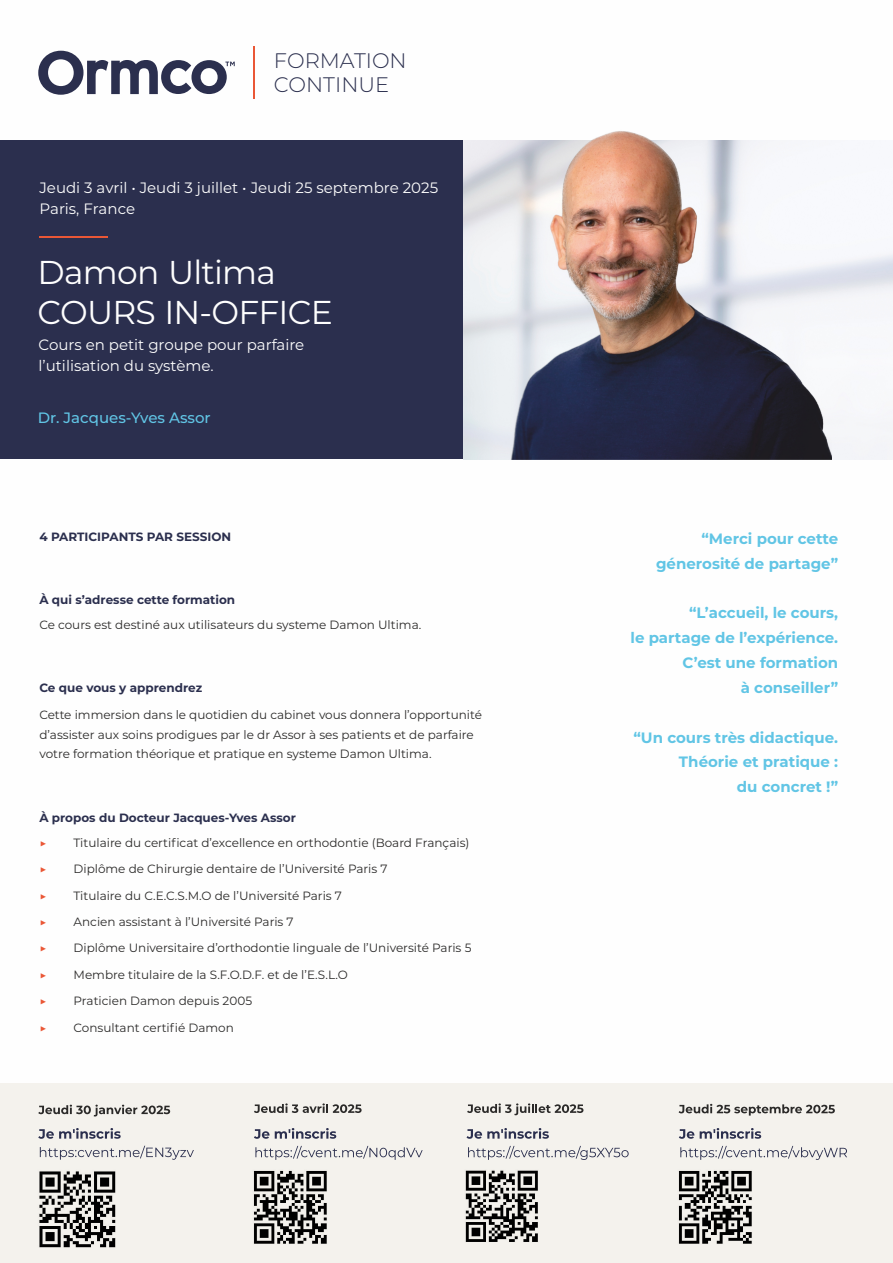
<style>
.page{position:relative;width:893px;height:1263px;background:#fff}
.page>*{position:absolute;margin:0;border:0;box-sizing:border-box;transform-origin:0 0}
.t1{font:33px/39.6px "Montserrat";letter-spacing:-.025em;color:#fefefe}
.t2{font:300 21px/23.7px "Montserrat";color:#2b2f4e}
.t3{font:700 15px/24.8px "Montserrat";color:#61c5e5;text-align:right}
.t4{font:15px/20.7px "Montserrat";color:#fefefe}
.t5{font:500 15px "Montserrat";color:#61c5e5}
.t6{font:12px/19.8px "Montserrat";color:#2b2a29}
.t7{font:700 12px "Montserrat";color:#2b2f4e}
.t8{font:12px "Montserrat";color:#ea5736}
</style>
<div class="page">
<div style="left:0;top:140px;width:463px;height:319px;background:#2b2f4e"></div>
<img style="left:831px;top:253px;width:62px;height:206px">
<img style="left:463px;top:131px;width:368px;height:328px">
<hr style="left:39px;top:237px;width:68px;height:1px;background:#ea5736">
<svg style="left:38px;top:51px;width:197px;height:44px"></svg>
<hr style="left:253px;top:46px;width:2px;height:53px;background:#ea5736">
<div style="left:0;top:1083px;width:893px;height:180px;background:#f4f2ed"></div>
<svg style="left:254px;top:1103px;width:108px;height:10px"></svg>
<svg style="left:254px;top:1129px;width:15px;height:10px"></svg>
<svg style="left:275px;top:1128px;width:61px;height:11px"></svg>
<svg style="left:255px;top:1146px;width:168px;height:14px"></svg>
<svg style="left:467px;top:1103px;width:116px;height:12px"></svg>
<svg style="left:466px;top:1128px;width:83px;height:11px"></svg>
<svg style="left:468px;top:1146px;width:161px;height:14px"></svg>
<svg style="left:679px;top:1104px;width:156px;height:11px"></svg>
<svg style="left:679px;top:1129px;width:15px;height:10px"></svg>
<svg style="left:700px;top:1128px;width:61px;height:11px"></svg>
<svg style="left:680px;top:1146px;width:167px;height:14px"></svg>
<svg style="left:38px;top:1104px;width:132px;height:12px"></svg>
<svg style="left:38px;top:1128px;width:83px;height:11px"></svg>
<svg style="left:40px;top:1146px;width:154px;height:14px"></svg>
<img style="left:39px;top:1159px;width:88px;height:89px">
<img style="left:253px;top:1159px;width:85px;height:85px">
<img style="left:465px;top:1159px;width:84px;height:83px">
<img style="left:678px;top:1159px;width:85px;height:85px">
<h2 class="t2" style="left:274px;top:49px;width:134px">FORMATION<br>CONTINUE</h2>
<p class="t4" style="left:39px;top:177px;width:400px">Jeudi 3 avril • Jeudi 3 juillet • Jeudi 25 septembre 2025<br>Paris, France</p>
<h1 class="t1" style="left:38px;top:253px;width:297px">Damon Ultima<br>COURS IN-OFFICE</h1>
<p class="t4" style="left:39px;top:335px;width:267px">Cours en petit groupe pour parfaire l’utilisation du système.</p>
<p class="t5" style="left:38px;top:408px;width:174px">Dr. Jacques-Yves Assor</p>
<p class="t7" style="left:39px;top:529px;width:193px">4 PARTICIPANTS PAR SESSION</p>
<p class="t7" style="left:39px;top:592px;width:197px">À qui s’adresse cette formation</p>
<p class="t6" style="left:39px;top:615px;width:383px">Ce cours est destiné aux utilisateurs du systeme Damon Ultima.</p>
<p class="t7" style="left:39px;top:681px;width:164px">Ce que vous y apprendrez</p>
<p class="t6" style="left:39px;top:704px;width:444px">Cette immersion dans le quotidien du cabinet vous donnera l’opportunité d’assister aux soins prodigues par le dr Assor à ses patients et de parfaire votre formation théorique et pratique en systeme Damon Ultima.</p>
<p class="t7" style="left:39px;top:810px;width:258px">À propos du Docteur Jacques-Yves Assor</p>
<p class="t8" style="left:39px;top:835px;width:9px">▶</p>
<p class="t6" style="left:74px;top:833px;width:397px">Titulaire du certificat d’excellence en orthodontie (Board Français)</p>
<p class="t8" style="left:39px;top:862px;width:9px">▶</p>
<p class="t6" style="left:74px;top:859px;width:315px">Diplôme de Chirurgie dentaire de l’Université Paris 7</p>
<p class="t8" style="left:39px;top:888px;width:9px">▶</p>
<p class="t6" style="left:74px;top:885px;width:270px">Titulaire du C.E.C.S.M.O de l’Université Paris 7</p>
<p class="t8" style="left:39px;top:914px;width:9px">▶</p>
<p class="t6" style="left:74px;top:912px;width:222px">Ancien assistant à l’Université Paris 7</p>
<p class="t8" style="left:39px;top:941px;width:9px">▶</p>
<p class="t6" style="left:74px;top:938px;width:399px">Diplôme Universitaire d’orthodontie linguale de l’Université Paris 5</p>
<p class="t8" style="left:39px;top:967px;width:9px">▶</p>
<p class="t6" style="left:74px;top:965px;width:276px">Membre titulaire de la S.F.O.D.F. et de l’E.S.L.O</p>
<p class="t8" style="left:39px;top:994px;width:9px">▶</p>
<p class="t6" style="left:74px;top:991px;width:180px">Praticien Damon depuis 2005</p>
<p class="t8" style="left:39px;top:1020px;width:9px">▶</p>
<p class="t6" style="left:74px;top:1017px;width:162px">Consultant certifié Damon</p>
<p class="t3" style="left:656px;top:526px;width:184px">“Merci pour cette génerosité de partage”</p>
<p class="t3" style="left:630px;top:601px;width:209px">“L’accueil, le cours,<br>le partage de l’expérience.<br>C’est une formation<br>à conseiller”</p>
<p class="t3" style="left:633px;top:725px;width:206px">“Un cours très didactique.<br>Théorie et pratique :<br>du concret !”</p>
</div>
